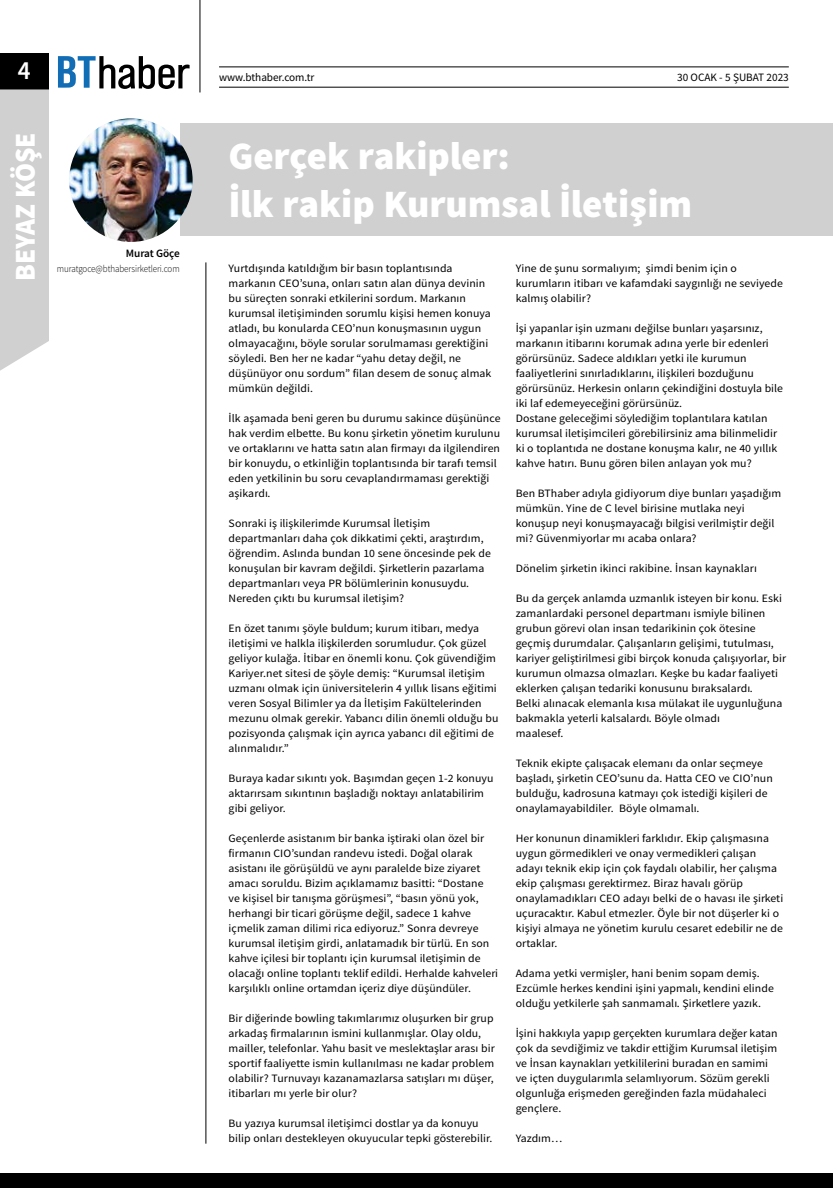
<style>
.page{position:relative;width:833px;height:1188px;background:#fff}
.page>*{position:absolute;margin:0;border:0;box-sizing:border-box;transform-origin:0 0}
.t1{font:38.75px/47.5px "Source Sans Variable";letter-spacing:.06em;color:#fff}
.t2{font:28.88px "Source Sans Variable";color:#fff;scale:.95 1}
.t3{font:26.25px "Source Sans Variable";color:#fff;scale:.95 1}
.t4{font:11.25px/15px "Source Sans Variable";letter-spacing:.025em;color:#000;scale:1.05 1}
.t5{font:11.25px "Source Sans Variable";letter-spacing:.025em;color:#000}
.t6{font:10px "Source Sans Variable";color:#000;scale:.9 1}
</style>
<div class="page">
<hr style="left:832px;top:1107px;width:1px;height:80px;background:#629bc7">
<div style="left:0;top:53px;width:49px;height:36px;background:#000"></div>
<div style="left:0;top:89px;width:49px;height:281px;background:#d0d0d0"></div>
<hr style="left:200px;top:0;width:1px;height:92px;background:#000">
<svg style="left:58px;top:56px;width:132px;height:33px"></svg>
<hr style="left:219px;top:87px;width:570px;height:1px;background:#000">
<hr style="left:219px;top:67px;width:570px;height:1px;background:#000">
<div style="left:0;top:1172px;width:833px;height:15px;background:#000"></div>
<div style="left:180px;top:123px;width:653px;height:113px;background:#d0d0d0"></div>
<img style="left:69px;top:118px;width:124px;height:124px;border-radius:62px">
<hr style="left:206px;top:262px;width:1px;height:881px;background:#000">
<h3 class="t3" style="left:18px;top:54px;width:14px">4</h3>
<p class="t5" style="left:219px;top:70px;width:96px">www.bthaber.com.tr</p>
<p class="t5" style="left:677px;top:70px;width:113px">30 OCAK - 5 ŞUBAT 2023</p>
<h2 class="t2" style="left:8px;top:281px;width:157px;rotate:-90deg">BEYAZ KÖŞE</h2>
<p class="t5" style="left:126px;top:246px;width:55px">Murat Göçe</p>
<p class="t6" style="left:57px;top:262px;width:138px">muratgoce@bthabersirketleri.com</p>
<h1 class="t1" style="left:228px;top:133px;width:463px">Gerçek rakipler:<br>İlk rakip Kurumsal İletişim</h1>
<p class="t4" style="left:229px;top:260px;width:251px">Yurtdışında katıldığım bir basın toplantısında markanın CEO’suna, onları satın alan dünya devinin bu süreçten sonraki etkilerini sordum. Markanın kurumsal iletişiminden sorumlu kişisi hemen konuya atladı, bu konularda CEO’nun konuşmasının uygun olmayacağını, böyle sorular sorulmaması gerektiğini söyledi. Ben her ne kadar “yahu detay değil, ne düşünüyor onu sordum” filan desem de sonuç almak mümkün değildi.</p>
<p class="t4" style="left:229px;top:410px;width:260px">İlk aşamada beni geren bu durumu sakince düşününce hak verdim elbette. Bu konu şirketin yönetim kurulunu ve ortaklarını ve hatta satın alan firmayı da ilgilendiren bir konuydu, o etkinliğin toplantısında bir tarafı temsil eden yetkilinin bu soru cevaplandırmaması gerektiği aşikardı.</p>
<p class="t4" style="left:229px;top:515px;width:251px">Sonraki iş ilişkilerimde Kurumsal İletişim departmanları daha çok dikkatimi çekti, araştırdım, öğrendim. Aslında bundan 10 sene öncesinde pek de konuşulan bir kavram değildi. Şirketlerin pazarlama departmanları veya PR bölümlerinin konusuydu.<br>Nereden çıktı bu kurumsal iletişim?</p>
<p class="t4" style="left:229px;top:620px;width:258px">En özet tanımı şöyle buldum; kurum itibarı, medya iletişimi ve halkla ilişkilerden sorumludur. Çok güzel geliyor kulağa. İtibar en önemli konu. Çok güvendiğim Kariyer.net sitesi de şöyle demiş: “Kurumsal iletişim uzmanı olmak için üniversitelerin 4 yıllık lisans eğitimi veren Sosyal Bilimler ya da İletişim Fakültelerinden mezunu olmak gerekir. Yabancı dilin önemli olduğu bu pozisyonda çalışmak için ayrıca yabancı dil eğitimi de alınmalıdır.”</p>
<p class="t4" style="left:229px;top:770px;width:253px">Buraya kadar sıkıntı yok. Başımdan geçen 1-2 konuyu aktarırsam sıkıntının başladığı noktayı anlatabilirim gibi geliyor.</p>
<p class="t4" style="left:229px;top:830px;width:258px">Geçenlerde asistanım bir banka iştiraki olan özel bir firmanın CIO’sundan randevu istedi. Doğal olarak asistanı ile görüşüldü ve aynı paralelde bize ziyaret amacı soruldu. Bizim açıklamamız basitti: “Dostane<br>ve kişisel bir tanışma görüşmesi”, “basın yönü yok, herhangi bir ticari görüşme değil, sadece 1 kahve içmelik zaman dilimi rica ediyoruz.” Sonra devreye kurumsal iletişim girdi, anlatamadık bir türlü. En son kahve içilesi bir toplantı için kurumsal iletişimin de olacağı online toplantı teklif edildi. Herhalde kahveleri karşılıklı online ortamdan içeriz diye düşündüler.</p>
<p class="t4" style="left:229px;top:1010px;width:254px">Bir diğerinde bowling takımlarımız oluşurken bir grup arkadaş firmalarının ismini kullanmışlar. Olay oldu, mailler, telefonlar. Yahu basit ve meslektaşlar arası bir sportif faaliyette ismin kullanılması ne kadar problem olabilir? Turnuvayı kazanamazlarsa satışları mı düşer, itibarları mı yerle bir olur?</p>
<p class="t4" style="left:229px;top:1115px;width:252px">Bu yazıya kurumsal iletişimci dostlar ya da konuyu bilip onları destekleyen okuyucular tepki gösterebilir.</p>
<p class="t4" style="left:516px;top:260px;width:256px">Yine de şunu sormalıyım; şimdi benim için o kurumların itibarı ve kafamdaki saygınlığı ne seviyede kalmış olabilir?</p>
<p class="t4" style="left:516px;top:320px;width:256px">İşi yapanlar işin uzmanı değilse bunları yaşarsınız, markanın itibarını korumak adına yerle bir edenleri görürsünüz. Sadece aldıkları yetki ile kurumun faaliyetlerini sınırladıklarını, ilişkileri bozduğunu görürsünüz. Herkesin onların çekindiğini dostuyla bile iki laf edemeyeceğini görürsünüz.<br>Dostane geleceğimi söylediğim toplantılara katılan kurumsal iletişimcileri görebilirsiniz ama bilinmelidir ki o toplantıda ne dostane konuşma kalır, ne 40 yıllık kahve hatırı. Bunu gören bilen anlayan yok mu?</p>
<p class="t4" style="left:516px;top:485px;width:254px">Ben BThaber adıyla gidiyorum diye bunları yaşadığım mümkün. Yine de C level birisine mutlaka neyi konuşup neyi konuşmayacağı bilgisi verilmiştir değil mi? Güvenmiyorlar mı acaba onlara?</p>
<p class="t4" style="left:516px;top:560px;width:231px">Dönelim şirketin ikinci rakibine. İnsan kaynakları</p>
<p class="t4" style="left:516px;top:590px;width:258px">Bu da gerçek anlamda uzmanlık isteyen bir konu. Eski zamanlardaki personel departmanı ismiyle bilinen grubun görevi olan insan tedarikinin çok ötesine geçmiş durumdalar. Çalışanların gelişimi, tutulması, kariyer geliştirilmesi gibi birçok konuda çalışıyorlar, bir kurumun olmazsa olmazları. Keşke bu kadar faaliyeti eklerken çalışan tedariki konusunu bıraksalardı.<br>Belki alınacak elemanla kısa mülakat ile uygunluğuna bakmakla yeterli kalsalardı. Böyle olmadı<br>maalesef.</p>
<p class="t4" style="left:516px;top:755px;width:246px">Teknik ekipte çalışacak elemanı da onlar seçmeye başladı, şirketin CEO’sunu da. Hatta CEO ve CIO’nun bulduğu, kadrosuna katmayı çok istediği kişileri de onaylamayabildiler. Böyle olmamalı.</p>
<p class="t4" style="left:516px;top:830px;width:256px">Her konunun dinamikleri farklıdır. Ekip çalışmasına uygun görmedikleri ve onay vermedikleri çalışan adayı teknik ekip için çok faydalı olabilir, her çalışma ekip çalışması gerektirmez. Biraz havalı görüp onaylamadıkları CEO adayı belki de o havası ile şirketi uçuracaktır. Kabul etmezler. Öyle bir not düşerler ki o kişiyi almaya ne yönetim kurulu cesaret edebilir ne de ortaklar.</p>
<p class="t4" style="left:516px;top:965px;width:247px">Adama yetki vermişler, hani benim sopam demiş.<br>Ezcümle herkes kendini işini yapmalı, kendini elinde olduğu yetkilerle şah sanmamalı. Şirketlere yazık.</p>
<p class="t4" style="left:516px;top:1025px;width:250px">İşini hakkıyla yapıp gerçekten kurumlara değer katan çok da sevdiğimiz ve takdir ettiğim Kurumsal iletişim ve İnsan kaynakları yetkililerini buradan en samimi ve içten duygularımla selamlıyorum. Sözüm gerekli olgunluğa erişmeden gereğinden fazla müdahaleci gençlere.</p>
<p class="t4" style="left:516px;top:1130px;width:46px">Yazdım…</p>
</div>
